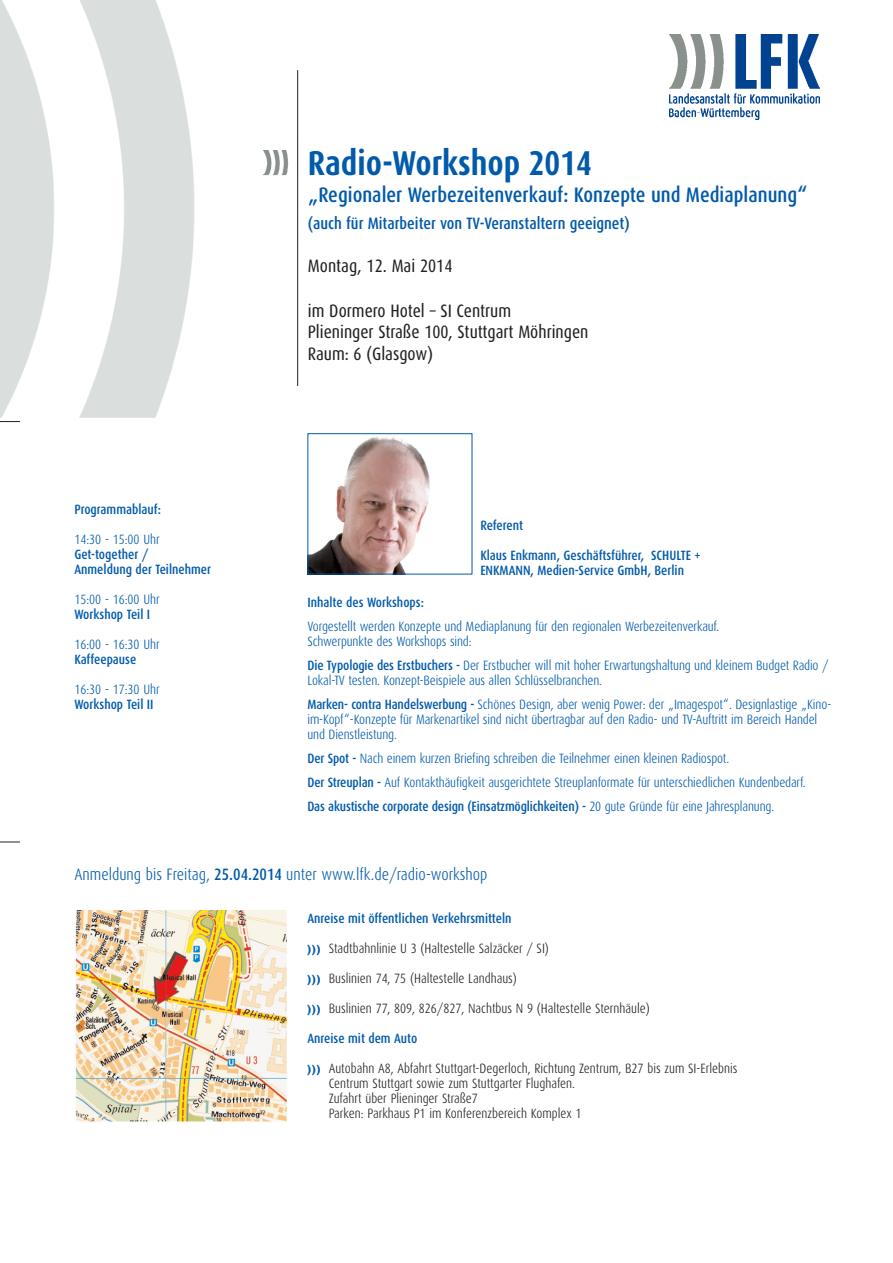
<style>
.page{position:relative;width:893px;height:1263px;background:#fff}
.page>*{position:absolute;margin:0;border:0;box-sizing:border-box;transform-origin:0 0}
._01-Headline_Titel{font:700 34.5px "Dax Condensed";color:#015aaa}
._01-Headline_blau-14{font:500 21px "Dax Condensed";color:#015aaa}
._02-Body_Titel{font:18px/21.6px "Dax Condensed";color:#231f20}
._01-Headline{font:300 16.5px "Dax Condensed";color:#015aaa}
._01-Headline_blau-14-2{font:500 16.5px "Dax Condensed";color:#015aaa}
._02-Body_blau{font:300 13.5px/15px "Dax Condensed";letter-spacing:-.01em;color:#015aaa}
.t1{font:300 13.5px "Dax Condensed";color:#231f20}
._01-Headline-2{font:500 13.5px/15px "Dax Condensed";color:#015aaa}
._02-Body_blau-2{font:500 13.5px "Dax Condensed";letter-spacing:-.01em;color:#015aaa}
._01-Headline-3{font:300 13.5px/15px "Dax Condensed";color:#015aaa}
.s1{font-weight:500}
.s2{font-weight:300}
.s3{font-weight:900;font-size:10.5px;color:#015aaa}
</style>
<div class="page">
<img style="left:0;top:1px;width:195px;height:417px">
<img style="left:670px;top:35px;width:149px;height:84px">
<img style="left:263px;top:151px;width:26px;height:24px">
<svg style="left:263px;top:175px;width:23px;height:1px"></svg>
<svg style="left:0;top:421px;width:20px;height:1px"></svg>
<svg style="left:0;top:842px;width:20px;height:1px"></svg>
<hr style="left:297px;top:70px;width:1px;height:316px;background:#231f20">
<img style="left:75px;top:910px;width:212px;height:212px">
<img style="left:310px;top:436px;width:120px;height:136px">
<p class="_02-Body_blau-2" style="left:74px;top:502px;width:88px">Programmablauf:</p>
<p class="_02-Body_blau" style="left:74px;top:532px;width:87px">14:30 - 15:00 Uhr</p>
<p class="_01-Headline-2" style="left:74px;top:547px;width:138px">Get-together /<br>Anmeldung der Teilnehmer</p>
<p class="_01-Headline-3" style="left:74px;top:592px;width:87px">15:00 - 16:00 Uhr<br><span class="s1">Workshop Teil I</span></p>
<p class="_01-Headline-3" style="left:74px;top:637px;width:87px">16:00 - 16:30 Uhr</p>
<p class="_01-Headline-2" style="left:74px;top:652px;width:63px">Kaffeepause</p>
<p class="_01-Headline-3" style="left:74px;top:682px;width:87px">16:30 - 17:30 Uhr<br><span class="s1">Workshop Teil II</span></p>
<p class="_01-Headline_Titel" style="left:308px;top:143px;width:286px">Radio-Workshop 2014</p>
<p class="_01-Headline_blau-14" style="left:308px;top:183px;width:501px">„Regionaler Werbezeitenverkauf: Konzepte und Mediaplanung“</p>
<p class="_01-Headline_blau-14-2" style="left:308px;top:214px;width:323px">(auch für Mitarbeiter von TV-Veranstaltern geeignet)</p>
<p class="_02-Body_Titel" style="left:308px;top:255px;width:146px">Montag, 12. Mai 2014</p>
<p class="_02-Body_Titel" style="left:308px;top:300px;width:205px">im Dormero Hotel – SI Centrum</p>
<p class="_02-Body_Titel" style="left:308px;top:321px;width:282px">Plieninger Straße 100, Stuttgart Möhringen<br>Raum: 6 (Glasgow)</p>
<p class="_01-Headline-2" style="left:480px;top:517px;width:44px">Referent</p>
<p class="_01-Headline-2" style="left:480px;top:547px;width:222px">Klaus Enkmann, Geschäftsführer, SCHULTE +<br>ENKMANN, Medien-Service GmbH, Berlin</p>
<p class="_01-Headline-2" style="left:307px;top:595px;width:118px">Inhalte des Workshops:</p>
<p class="_02-Body_blau" style="left:307px;top:619px;width:413px">Vorgestellt werden Konzepte und Mediaplanung für den regionalen Werbezeitenverkauf.<br>Schwerpunkte des Workshops sind:</p>
<p class="_02-Body_blau" style="left:307px;top:658px;width:523px"><span class="s1">Die Typologie des Erstbuchers -</span> Der Erstbucher will mit hoher Erwartungshaltung und kleinem Budget Radio /<br>Lokal-TV testen. Konzept-Beispiele aus allen Schlüsselbranchen.</p>
<p class="_02-Body_blau" style="left:307px;top:697px;width:525px"><span class="s1">Marken- contra Handelswerbung -</span> Schönes Design, aber wenig Power: der „Imagespot“. Designlastige „Kino&shy;im-Kopf“-Konzepte für Markenartikel sind nicht übertragbar auf den Radio- und TV-Auftritt im Bereich Handel</p>
<p class="_02-Body_blau" style="left:307px;top:727px;width:91px">und Dienstleistung.</p>
<p class="_02-Body_blau" style="left:307px;top:751px;width:423px"><span class="s1">Der Spot -</span> Nach einem kurzen Briefing schreiben die Teilnehmer einen kleinen Radiospot.</p>
<p class="_02-Body_blau" style="left:307px;top:775px;width:500px"><span class="s1">Der Streuplan -</span> Auf Kontakthäufigkeit ausgerichtete Streuplanformate für unterschiedlichen Kundenbedarf.</p>
<p class="_02-Body_blau-2" style="left:307px;top:799px;width:468px">Das akustische corporate design (Einsatzmöglichkeiten) - <span class="s2">20 gute Gründe für eine Jahresplanung.</span></p>
<p class="_01-Headline" style="left:74px;top:865px;width:415px">Anmeldung bis Freitag, <span class="s1">25.04.2014</span> unter www.lfk.de/radio-workshop</p>
<p class="_01-Headline-2" style="left:307px;top:911px;width:206px">Anreise mit öffentlichen Verkehrsmitteln</p>
<p class="t1" style="left:307px;top:940px;width:243px"><span class="s3">)))</span> Stadtbahnlinie U 3 (Haltestelle Salzäcker / SI)</p>
<p class="t1" style="left:307px;top:970px;width:211px"><span class="s3">)))</span> Buslinien 74, 75 (Haltestelle Landhaus)</p>
<p class="t1" style="left:307px;top:1000px;width:344px"><span class="s3">)))</span> Buslinien 77, 809, 826/827, Nachtbus N 9 (Haltestelle Sternhäule)</p>
<p class="_01-Headline-2" style="left:307px;top:1031px;width:111px">Anreise mit dem Auto</p>
<p class="t1" style="left:307px;top:1060px;width:431px"><span class="s3">)))</span> Autobahn A8, Abfahrt Stuttgart-Degerloch, Richtung Zentrum, B27 bis zum SI-Erlebnis</p>
<p class="t1" style="left:329px;top:1075px;width:248px">Centrum Stuttgart sowie zum Stuttgarter Flughafen.</p>
<p class="t1" style="left:329px;top:1090px;width:151px">Zufahrt über Plieninger Straße7</p>
<p class="t1" style="left:329px;top:1105px;width:254px">Parken: Parkhaus P1 im Konferenzbereich Komplex 1</p>
</div>
